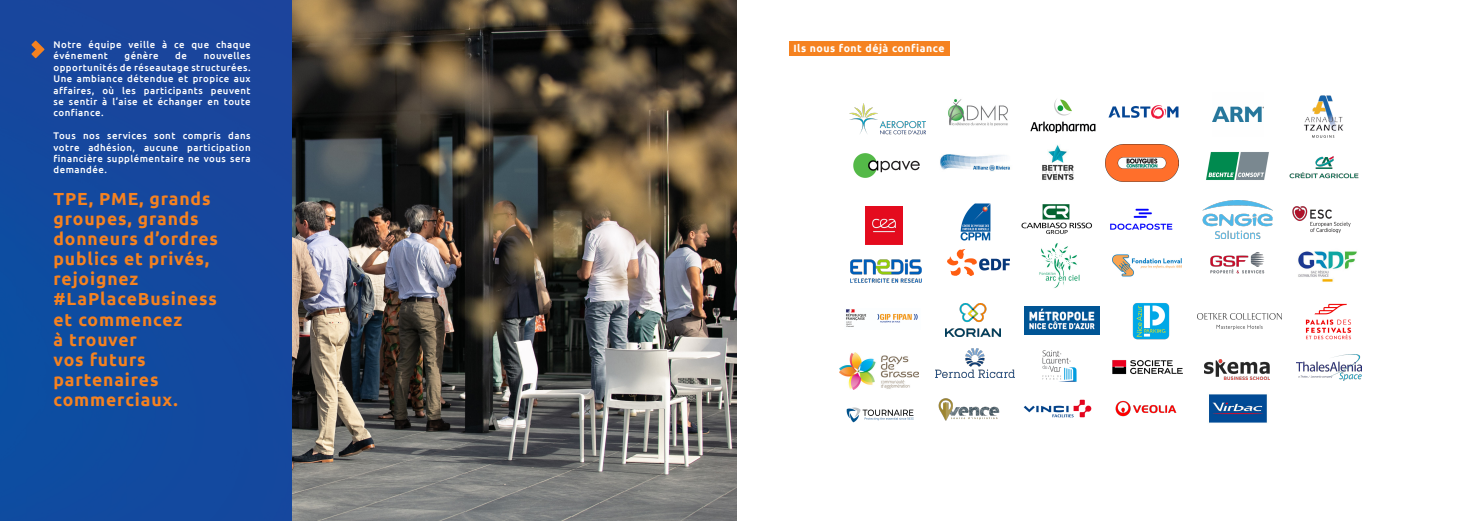
<style>
.page{position:relative;width:1474px;height:521px;background:#fff}
.page>*{position:absolute;margin:0;border:0;box-sizing:border-box;transform-origin:0 0}
.t1{font:700 17.5px/20.1px "Ubuntu";letter-spacing:.05em;color:#f58220}
.t2{font:700 10.5px "Ubuntu";letter-spacing:.05em;color:#fff}
.t3{font:500 9.62px/11.4px "Ubuntu";letter-spacing:.05em;color:#fff;text-align:justify}
</style>
<div class="page">
<img style="left:0;top:0;width:737px;height:521px">
<svg style="left:31px;top:41px;width:14px;height:17px"></svg>
<div style="left:789px;top:41px;width:160px;height:14px;background:#f58220"></div>
<img style="left:849px;top:103px;width:76px;height:32px">
<img style="left:853px;top:154px;width:66px;height:24px">
<img style="left:948px;top:99px;width:60px;height:27px">
<img style="left:1030px;top:99px;width:66px;height:34px">
<img style="left:1108px;top:105px;width:71px;height:14px">
<img style="left:1212px;top:106px;width:51px;height:16px">
<img style="left:1304px;top:95px;width:40px;height:43px">
<img style="left:960px;top:203px;width:30px;height:38px">
<img style="left:850px;top:259px;width:71px;height:24px">
<img style="left:1298px;top:251px;width:59px;height:31px">
<img style="left:1132px;top:303px;width:37px;height:37px">
<img style="left:1042px;top:145px;width:32px;height:35px">
<img style="left:1110px;top:208px;width:63px;height:22px">
<img style="left:1289px;top:156px;width:70px;height:23px">
<img style="left:1206px;top:152px;width:63px;height:28px">
<img style="left:1202px;top:201px;width:70px;height:37px">
<img style="left:1112px;top:254px;width:69px;height:23px">
<img style="left:1105px;top:144px;width:73px;height:38px">
<img style="left:1039px;top:243px;width:41px;height:45px">
<img style="left:865px;top:207px;width:37px;height:37px">
<img style="left:1292px;top:206px;width:59px;height:28px">
<img style="left:1210px;top:252px;width:55px;height:22px">
<img style="left:947px;top:249px;width:62px;height:27px">
<img style="left:846px;top:309px;width:72px;height:18px">
<img style="left:945px;top:304px;width:55px;height:33px">
<img style="left:940px;top:154px;width:70px;height:17px">
<img style="left:1021px;top:204px;width:71px;height:30px">
<img style="left:1024px;top:307px;width:75px;height:27px">
<img style="left:1197px;top:314px;width:84px;height:16px">
<img style="left:1305px;top:303px;width:47px;height:37px">
<img style="left:1204px;top:360px;width:65px;height:19px">
<img style="left:1296px;top:354px;width:65px;height:27px">
<img style="left:1115px;top:400px;width:62px;height:17px">
<img style="left:1209px;top:394px;width:58px;height:29px">
<img style="left:1023px;top:399px;width:68px;height:19px">
<img style="left:839px;top:352px;width:79px;height:37px">
<img style="left:936px;top:348px;width:78px;height:29px">
<img style="left:1042px;top:350px;width:35px;height:32px">
<img style="left:938px;top:398px;width:62px;height:23px">
<img style="left:846px;top:407px;width:67px;height:15px">
<img style="left:1112px;top:360px;width:70px;height:15px">
<p class="t3" style="left:53px;top:39px;width:199px">Notre équipe veille à ce que chaque événement</p>
<p class="t3" style="left:125px;top:50px;width:36px">génère</p>
<p class="t3" style="left:175px;top:50px;width:13px">de</p>
<p class="t3" style="left:53px;top:50px;width:199px;text-indent:150px">nouvelles opportunités de réseautage structurées.<br>Une ambiance détendue et propice aux affaires, où les participants peuvent se sentir à l’aise et échanger en toute confiance.</p>
<p class="t3" style="left:53px;top:130px;width:199px">Tous nos services sont compris dans votre adhésion, aucune participation financière supplémentaire ne vous sera demandée.</p>
<p class="t1" style="left:53px;top:188px;width:158px">TPE, PME, grands groupes, grands</p>
<p class="t1" style="left:53px;top:228px;width:166px">donneurs d’ordres</p>
<p class="t1" style="left:53px;top:249px;width:157px">publics et privés,</p>
<p class="t1" style="left:53px;top:269px;width:86px">rejoignez</p>
<p class="t1" style="left:53px;top:289px;width:165px">#LaPlaceBusiness</p>
<p class="t1" style="left:53px;top:309px;width:130px">et commencez</p>
<p class="t1" style="left:53px;top:329px;width:85px">à trouver</p>
<p class="t1" style="left:53px;top:349px;width:94px">vos futurs</p>
<p class="t1" style="left:53px;top:369px;width:106px">partenaires</p>
<p class="t1" style="left:53px;top:389px;width:126px">commerciaux.</p>
<p class="t2" style="left:793px;top:41px;width:152px">Ils nous font déjà confiance</p>
</div>
